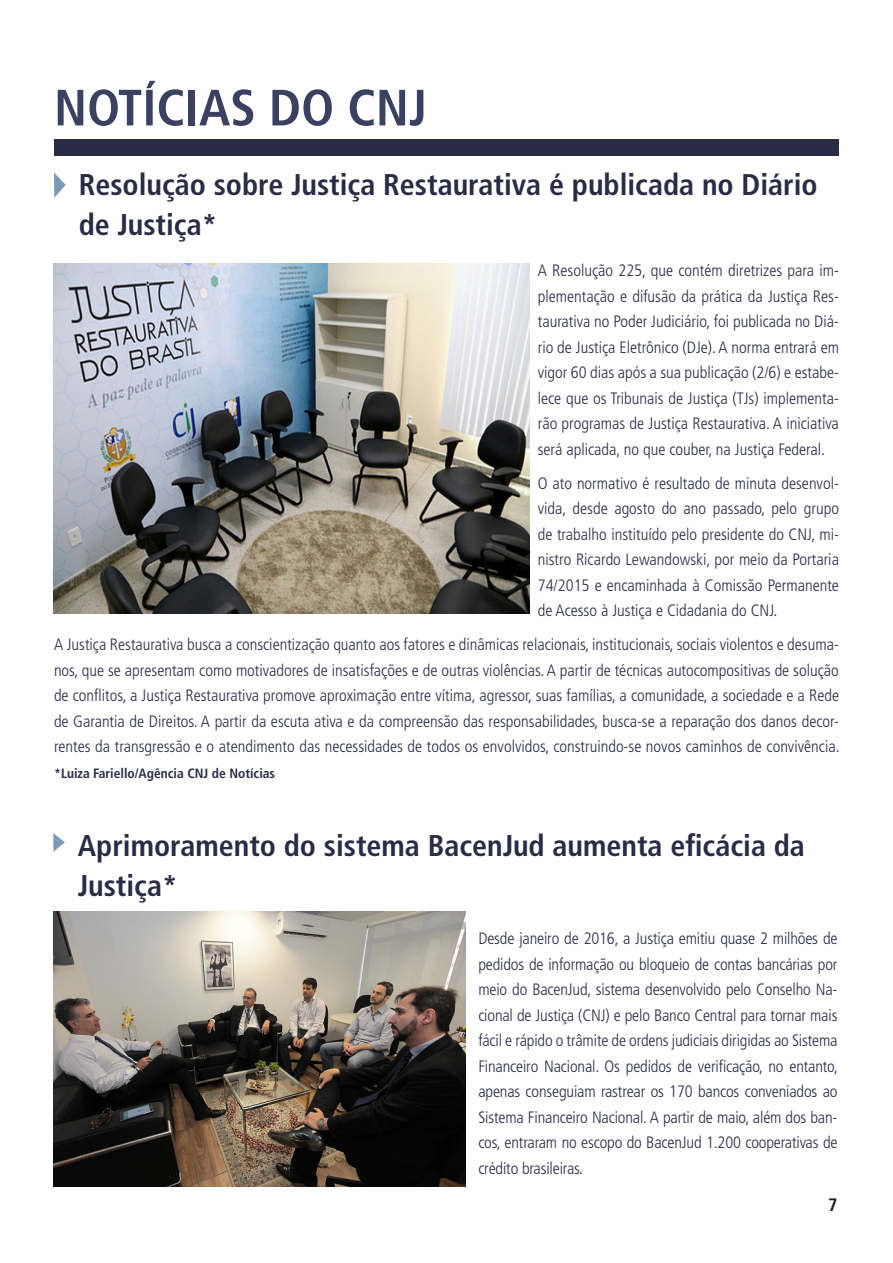
<style>
.page{position:relative;width:893px;height:1263px;background:#fff}
.page>*{position:absolute;margin:0;border:0;box-sizing:border-box;transform-origin:0 0}
.t1{font:condensed 51px "Frutiger 67 Bold";color:#3b4161}
.t2{font:condensed 30px/40.5px "Frutiger 67 Bold";color:#2a2c45}
.t3{font:condensed 18px "Frutiger 67 Bold";color:#231f20}
.texto_padrão{font:condensed 16.5px/25.5px "Frutiger 47 Light";color:#2a2c45;text-align:justify}
.texto_padrão-2{font:condensed 13.5px "Frutiger 67 Bold";color:#2a2c45}
</style>
<div class="page">
<div style="left:54px;top:139px;width:785px;height:17px;background:#2a2c45"></div>
<svg style="left:54px;top:172px;width:12px;height:26px"></svg>
<svg style="left:53px;top:833px;width:12px;height:19px"></svg>
<img style="left:53px;top:264px;width:477px;height:349px">
<img style="left:53px;top:911px;width:413px;height:275px">
<p class="t1" style="left:54px;top:77px;width:374px">NOTÍCIAS DO CNJ</p>
<p class="t2" style="left:79px;top:164px;width:740px">Resolução sobre Justiça Restaurativa é publicada no Diário de Justiça*</p>
<p class="texto_padrão" style="left:538px;top:258px;width:303px">A Resolução 225, que contém diretrizes para im&shy;plementação e difusão da prática da Justiça Res&shy;taurativa no Poder Judiciário, foi publicada no Diá&shy;rio de Justiça Eletrônico (DJe). A norma entrará em vigor 60 dias após a sua publicação (2/6) e estabe&shy;lece que os Tribunais de Justiça (TJs) implementa&shy;rão programas de Justiça Restaurativa. A iniciativa será aplicada, no que couber, na Justiça Federal.</p>
<p class="texto_padrão" style="left:538px;top:470px;width:303px">O ato normativo é resultado de minuta desenvol&shy;vida, desde agosto do ano passado, pelo grupo de trabalho instituído pelo presidente do CNJ, mi&shy;nistro Ricardo Lewandowski, por meio da Portaria 74/2015 e encaminhada à Comissão Permanente de Acesso à Justiça e Cidadania do CNJ.</p>
<p class="texto_padrão" style="left:54px;top:632px;width:787px">A Justiça Restaurativa busca a conscientização quanto aos fatores e dinâmicas relacionais, institucionais, sociais violentos e desuma&shy;nos, que se apresentam como motivadores de insatisfações e de outras violências. A partir de técnicas autocompositivas de solução de conflitos, a Justiça Restaurativa promove aproximação entre vítima, agressor, suas famílias, a comunidade, a sociedade e a Rede de Garantia de Direitos. A partir da escuta ativa e da compreensão das responsabilidades, busca-se a reparação dos danos decor&shy;rentes da transgressão e o atendimento das necessidades de todos os envolvidos, construindo-se novos caminhos de convivência.</p>
<p class="texto_padrão-2" style="left:54px;top:765px;width:223px">*Luiza Fariello/Agência CNJ de Notícias</p>
<p class="t2" style="left:78px;top:825px;width:728px">Aprimoramento do sistema BacenJud aumenta eficácia da<br>Justiça*</p>
<p class="texto_padrão" style="left:478px;top:926px;width:361px">Desde janeiro de 2016, a Justiça emitiu quase 2 milhões de pedidos de informação ou bloqueio de contas bancárias por meio do BacenJud, sistema desenvolvido pelo Conselho Na&shy;cional de Justiça (CNJ) e pelo Banco Central para tornar mais fácil e rápido o trâmite de ordens judiciais dirigidas ao Sistema Financeiro Nacional. Os pedidos de verificação, no entanto, apenas conseguiam rastrear os 170 bancos conveniados ao Sistema Financeiro Nacional. A partir de maio, além dos ban&shy;cos, entraram no escopo do BacenJud 1.200 cooperativas de crédito brasileiras.</p>
<p class="t3" style="left:828px;top:1194px;width:11px">7</p>
</div>
